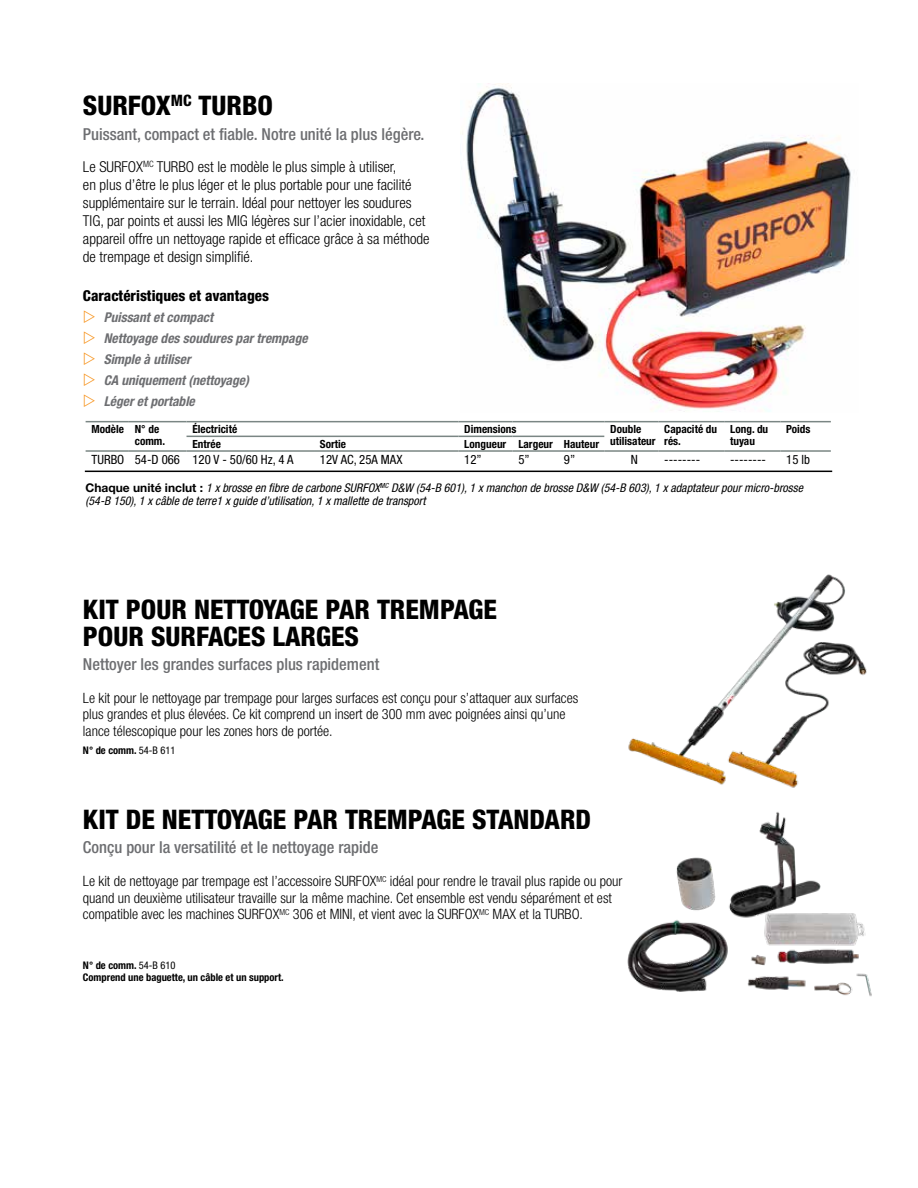
<style>
.page{position:relative;width:918px;height:1188px;background:#fff}
.page>*{position:absolute;margin:0;border:0;box-sizing:border-box;transform-origin:0 0}
.t1{font:800 condensed 27px/27px "Helvetica Neue LT Std";color:#000}
.t2{font:500 condensed 16.5px "Helvetica Neue LT Std";color:#6d6e71}
.t3{font:300 condensed 15px/18px "Helvetica Neue LT Std";color:#000}
.t4{font:800 condensed 15px "Helvetica Neue LT Std";color:#000}
.t5{font:300 condensed 14.25px/16.5px "Helvetica Neue LT Std";color:#000}
.t6{font:italic 700 condensed 13.5px/21px "Helvetica Neue LT Std";color:#6d6e71}
.t7{font:condensed 12.75px "Helvetica Neue LT Std";color:#000}
.t8{font:italic condensed 12px/13.5px "Helvetica Neue LT Std";color:#000}
.t9{font:700 condensed 11.25px/12px "Helvetica Neue LT Std";color:#000}
.t10{font:700 condensed 10.5px/12px "Helvetica Neue LT Std";color:#000}
.s1{font-weight:700;font-style:normal;font-stretch:normal}
.s2{font-weight:400}
</style>
<div class="page">
<img style="left:460px;top:83px;width:391px;height:329px">
<hr style="left:86px;top:450px;width:43px;height:2px;background:#7a8684">
<hr style="left:129px;top:450px;width:58px;height:2px;background:#7a8684">
<hr style="left:604px;top:450px;width:54px;height:2px;background:#7a8684">
<hr style="left:658px;top:450px;width:66px;height:2px;background:#7a8684">
<hr style="left:724px;top:450px;width:56px;height:2px;background:#7a8684">
<hr style="left:780px;top:450px;width:51px;height:2px;background:#7a8684">
<hr style="left:86px;top:421px;width:43px;height:1px;background:#7a8684">
<hr style="left:129px;top:421px;width:58px;height:1px;background:#7a8684">
<hr style="left:187px;top:421px;width:127px;height:1px;background:#7a8684">
<hr style="left:314px;top:421px;width:144px;height:1px;background:#7a8684">
<hr style="left:458px;top:421px;width:54px;height:1px;background:#7a8684">
<hr style="left:512px;top:421px;width:46px;height:1px;background:#7a8684">
<hr style="left:558px;top:421px;width:46px;height:1px;background:#7a8684">
<hr style="left:604px;top:421px;width:54px;height:1px;background:#7a8684">
<hr style="left:658px;top:421px;width:66px;height:1px;background:#7a8684">
<hr style="left:724px;top:421px;width:56px;height:1px;background:#7a8684">
<hr style="left:780px;top:421px;width:51px;height:1px;background:#7a8684">
<hr style="left:187px;top:436px;width:127px;height:1px;background:#7a8684">
<hr style="left:314px;top:436px;width:144px;height:1px;background:#7a8684">
<hr style="left:458px;top:436px;width:54px;height:1px;background:#7a8684">
<hr style="left:512px;top:436px;width:46px;height:1px;background:#7a8684">
<hr style="left:558px;top:436px;width:46px;height:1px;background:#7a8684">
<hr style="left:187px;top:450px;width:127px;height:2px;background:#7a8684">
<hr style="left:314px;top:450px;width:144px;height:2px;background:#7a8684">
<hr style="left:458px;top:450px;width:54px;height:2px;background:#7a8684">
<hr style="left:512px;top:450px;width:46px;height:2px;background:#7a8684">
<hr style="left:558px;top:450px;width:46px;height:2px;background:#7a8684">
<hr style="left:85px;top:471px;width:747px;height:1px;background:#000">
<img style="left:627px;top:812px;width:245px;height:185px">
<img style="left:628px;top:574px;width:239px;height:214px">
<h1 class="t1" style="left:83px;top:91px;width:192px">SURFOX<sup>MC</sup> TURBO</h1>
<p class="t2" style="left:83px;top:124px;width:343px">Puissant, compact et fiable. Notre unité la plus légère.</p>
<p class="t3" style="left:83px;top:157px;width:348px">Le SURFOX<sup>MC</sup> TURBO est le modèle le plus simple à utiliser,<br>en plus d’être le plus léger et le plus portable pour une facilité supplémentaire sur le terrain. Idéal pour nettoyer les soudures TIG, par points et aussi les MIG légères sur l’acier inoxidable, cet appareil offre un nettoyage rapide et efficace grâce à sa méthode de trempage et design simplifié.</p>
<p class="t4" style="left:83px;top:287px;width:187px">Caractéristiques et avantages</p>
<p class="t6" style="left:104px;top:307px;width:206px">Puissant et compact<br>Nettoyage des soudures par trempage<br>Simple à utiliser<br>CA uniquement (nettoyage)<br>Léger et portable</p>
<p class="t9" style="left:135px;top:423px;width:32px;text-indent:-43px">Modèle N° de comm.</p>
<p class="t9" style="left:192px;top:423px;width:46px">Électricité</p>
<p class="t9" style="left:464px;top:423px;width:54px">Dimensions</p>
<p class="t9" style="left:610px;top:423px;width:47px">Double utilisateur</p>
<p class="t9" style="left:664px;top:423px;width:54px">Capacité du rés.</p>
<p class="t9" style="left:730px;top:423px;width:40px">Long. du tuyau</p>
<p class="t9" style="left:786px;top:423px;width:26px">Poids</p>
<p class="t9" style="left:192px;top:438px;width:30px">Entrée</p>
<p class="t9" style="left:320px;top:438px;width:28px">Sortie</p>
<p class="t9" style="left:464px;top:438px;width:136px">Longueur Largeur Hauteur</p>
<p class="t7" style="left:92px;top:452px;width:203px">TURBO 54-D 066 120 V - 50/60 Hz, 4 A</p>
<p class="t7" style="left:320px;top:452px;width:84px">12V AC, 25A MAX</p>
<p class="t7" style="left:464px;top:452px;width:19px">12”</p>
<p class="t7" style="left:518px;top:452px;width:13px">5”</p>
<p class="t7" style="left:564px;top:452px;width:13px">9”</p>
<p class="t7" style="left:631px;top:452px;width:9px">N</p>
<p class="t7" style="left:664px;top:452px;width:37px">--------</p>
<p class="t7" style="left:730px;top:452px;width:37px">--------</p>
<p class="t7" style="left:786px;top:452px;width:25px">15 lb</p>
<p class="t8" style="left:86px;top:481px;width:719px"><span class="s1">Chaque unité inclut :</span> 1 x brosse en fibre de carbone SURFOX<sup>MC</sup> D&amp;W (54-B 601), 1 x manchon de brosse D&amp;W (54-B 603), 1 x adaptateur pour micro-brosse (54-B 150), 1 x câble de terre1 x guide d’utilisation, 1 x mallette de transport</p>
<h1 class="t1" style="left:83px;top:595px;width:416px">KIT POUR NETTOYAGE PAR TREMPAGE<br>POUR SURFACES LARGES</h1>
<p class="t2" style="left:83px;top:654px;width:298px">Nettoyer les grandes surfaces plus rapidement</p>
<p class="t5" style="left:83px;top:689px;width:497px">Le kit pour le nettoyage par trempage pour larges surfaces est conçu pour s’attaquer aux surfaces plus grandes et plus élevées. Ce kit comprend un insert de 300 mm avec poignées ainsi qu’une lance télescopique pour les zones hors de portée.</p>
<p class="t10" style="left:83px;top:744px;width:94px">N° de comm. <span class="s2">54-B 611</span></p>
<h1 class="t1" style="left:83px;top:806px;width:510px">KIT DE NETTOYAGE PAR TREMPAGE STANDARD</h1>
<p class="t2" style="left:83px;top:838px;width:297px">Conçu pour la versatilité et le nettoyage rapide</p>
<p class="t5" style="left:83px;top:873px;width:541px">Le kit de nettoyage par trempage est l’accessoire SURFOX<sup>MC</sup> idéal pour rendre le travail plus rapide ou pour quand un deuxième utilisateur travaille sur la même machine. Cet ensemble est vendu séparément et est compatible avec les machines SURFOX<sup>MC</sup> 306 et MINI, et vient avec la SURFOX<sup>MC</sup> MAX et la TURBO.</p>
<p class="t10" style="left:83px;top:959px;width:202px">N° de comm. <span class="s2">54-B 610<br></span>Comprend une baguette, un câble et un support.</p>
</div>
